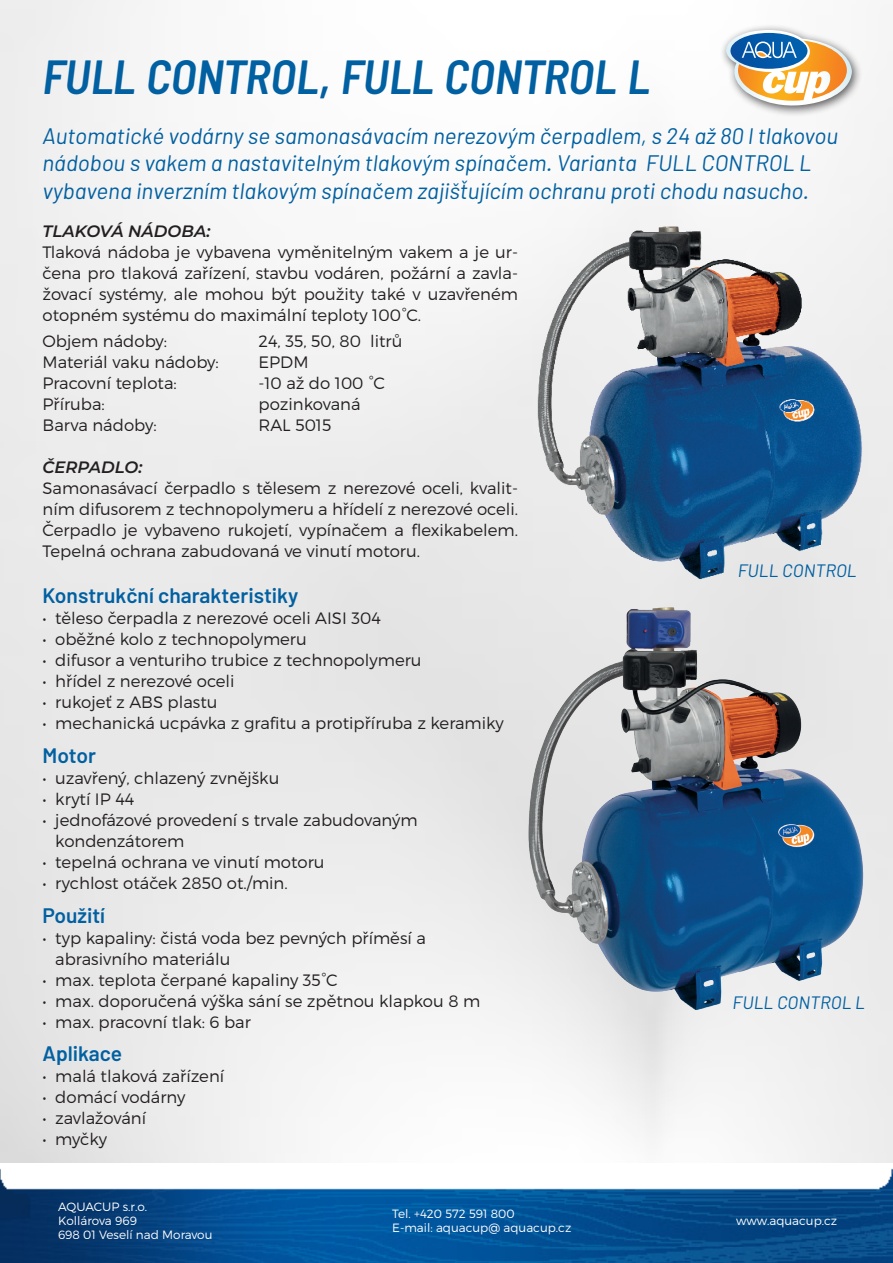
<style>
.page{position:relative;width:893px;height:1263px;background:#fff}
.page>*{position:absolute;margin:0;border:0;box-sizing:border-box;transform-origin:0 0}
.název{font:italic 600 semi-condensed 48px "Barlow";color:#0160a1}
.název_dopl{font:italic 22.5px/27.9px "Barlow";color:#0160a1}
.Nadpis{font:600 21px "Barlow";color:#0160a1}
.název_dopl-2{font:italic 18px "Barlow";color:#0160a1}
.popis{font:300 16.5px/21px "Montserrat";color:#231f20;text-align:justify}
.popis-2{font:italic 600 16.5px "Montserrat";color:#231f20}
.t1{font:300 12px/14.4px "Montserrat";color:#fff}
</style>
<div class="page">
<div style="left:719px;top:23px;width:144px;height:94px;background:#231f20;opacity:.75"></div>
<svg style="left:725px;top:30px;width:127px;height:84px"></svg>
<img style="left:0;top:1168px;width:893px;height:95px">
<img style="left:478px;top:583px;width:415px;height:448px">
<img style="left:489px;top:165px;width:404px;height:434px">
<p class="název" style="left:43px;top:47px;width:609px">FULL CONTROL, FULL CONTROL L</p>
<p class="název_dopl" style="left:43px;top:121px;width:797px">Automatické vodárny se samonasávacím nerezovým čerpadlem, s 24 až 80 l tlakovou nádobou s vakem a nastavitelným tlakovým spínačem. Varianta FULL CONTROL L vybavena inverzním tlakovým spínačem zajišťujícím ochranu proti chodu nasucho.</p>
<p class="popis-2" style="left:43px;top:220px;width:170px">TLAKOVÁ NÁDOBA:</p>
<p class="popis" style="left:43px;top:242px;width:477px">Tlaková nádoba je vybavena vyměnitelným vakem a je ur&shy;čena pro tlaková zařízení, stavbu vodáren, požární a zavla&shy;žovací systémy, ale mohou být použity také v uzavřeném otopném systému do maximální teploty 100°C.</p>
<p class="popis" style="left:43px;top:330px;width:126px">Objem nádoby:</p>
<p class="popis" style="left:259px;top:330px;width:145px">24, 35, 50, 80 litrů</p>
<p class="popis" style="left:43px;top:351px;width:178px">Materiál vaku nádoby:</p>
<p class="popis" style="left:259px;top:351px;width:51px">EPDM</p>
<p class="popis" style="left:43px;top:372px;width:136px">Pracovní teplota:</p>
<p class="popis" style="left:259px;top:372px;width:128px">-10 až do 100 °C</p>
<p class="popis" style="left:43px;top:393px;width:64px">Příruba:</p>
<p class="popis" style="left:259px;top:393px;width:103px">pozinkovaná</p>
<p class="popis" style="left:43px;top:414px;width:116px">Barva nádoby:</p>
<p class="popis" style="left:259px;top:414px;width:74px">RAL 5015</p>
<p class="popis-2" style="left:43px;top:455px;width:101px">ČERPADLO:</p>
<p class="popis" style="left:43px;top:477px;width:477px">Samonasávací čerpadlo s tělesem z nerezové oceli, kvalit&shy;ním difusorem z technopolymeru a hřídelí z nerezové oceli.<br>Čerpadlo je vybaveno rukojetí, vypínačem a flexikabelem.<br>Tepelná ochrana zabudovaná ve vinutí motoru.</p>
<p class="Nadpis" style="left:43px;top:582px;width:257px">Konstrukční charakteristiky</p>
<p class="popis" style="left:43px;top:607px;width:340px">• těleso čerpadla z nerezové oceli AISI 304</p>
<p class="popis" style="left:43px;top:628px;width:266px">• oběžné kolo z technopolymeru</p>
<p class="popis" style="left:43px;top:649px;width:380px">• difusor a venturiho trubice z technopolymeru</p>
<p class="popis" style="left:43px;top:670px;width:194px">• hřídel z nerezové oceli</p>
<p class="popis" style="left:43px;top:691px;width:176px">• rukojeť z ABS plastu</p>
<p class="popis" style="left:43px;top:712px;width:463px">• mechanická ucpávka z grafitu a protipříruba z keramiky</p>
<p class="Nadpis" style="left:43px;top:742px;width:55px">Motor</p>
<p class="popis" style="left:43px;top:767px;width:238px">• uzavřený, chlazený zvnějšku</p>
<p class="popis" style="left:43px;top:788px;width:93px">• krytí IP 44</p>
<p class="popis" style="left:55px;top:809px;width:364px;text-indent:-13px">• jednofázové provedení s trvale zabudovaným kondenzátorem</p>
<p class="popis" style="left:43px;top:851px;width:283px">• tepelná ochrana ve vinutí motoru</p>
<p class="popis" style="left:43px;top:872px;width:247px">• rychlost otáček 2850 ot./min.</p>
<p class="Nadpis" style="left:43px;top:902px;width:64px">Použití</p>
<p class="popis" style="left:55px;top:927px;width:372px;text-indent:-13px">• typ kapaliny: čistá voda bez pevných příměsí a abrasivního materiálu</p>
<p class="popis" style="left:43px;top:969px;width:297px">• max. teplota čerpané kapaliny 35°C</p>
<p class="popis" style="left:43px;top:990px;width:439px">• max. doporučená výška sání se zpětnou klapkou 8 m</p>
<p class="popis" style="left:43px;top:1011px;width:210px">• max. pracovní tlak: 6 bar</p>
<p class="Nadpis" style="left:43px;top:1041px;width:81px">Aplikace</p>
<p class="popis" style="left:43px;top:1066px;width:183px">• malá tlaková zařízení</p>
<p class="popis" style="left:43px;top:1087px;width:144px">• domácí vodárny</p>
<p class="popis" style="left:43px;top:1108px;width:105px">• zavlažování</p>
<p class="popis" style="left:43px;top:1129px;width:66px">• myčky</p>
<p class="název_dopl-2" style="left:738px;top:560px;width:121px">FULL CONTROL</p>
<p class="název_dopl-2" style="left:732px;top:991px;width:134px">FULL CONTROL L</p>
<p class="t1" style="left:58px;top:1199px;width:156px">AQUACUP s.r.o.<br>Kollárova 969<br>698 01 Veselí nad Moravou</p>
<p class="t1" style="left:392px;top:1206px;width:181px">Tel. +420 572 591 800<br>E-mail: aquacup@ aquacup.cz</p>
<p class="t1" style="left:736px;top:1213px;width:103px">www.aquacup.cz</p>
</div>
